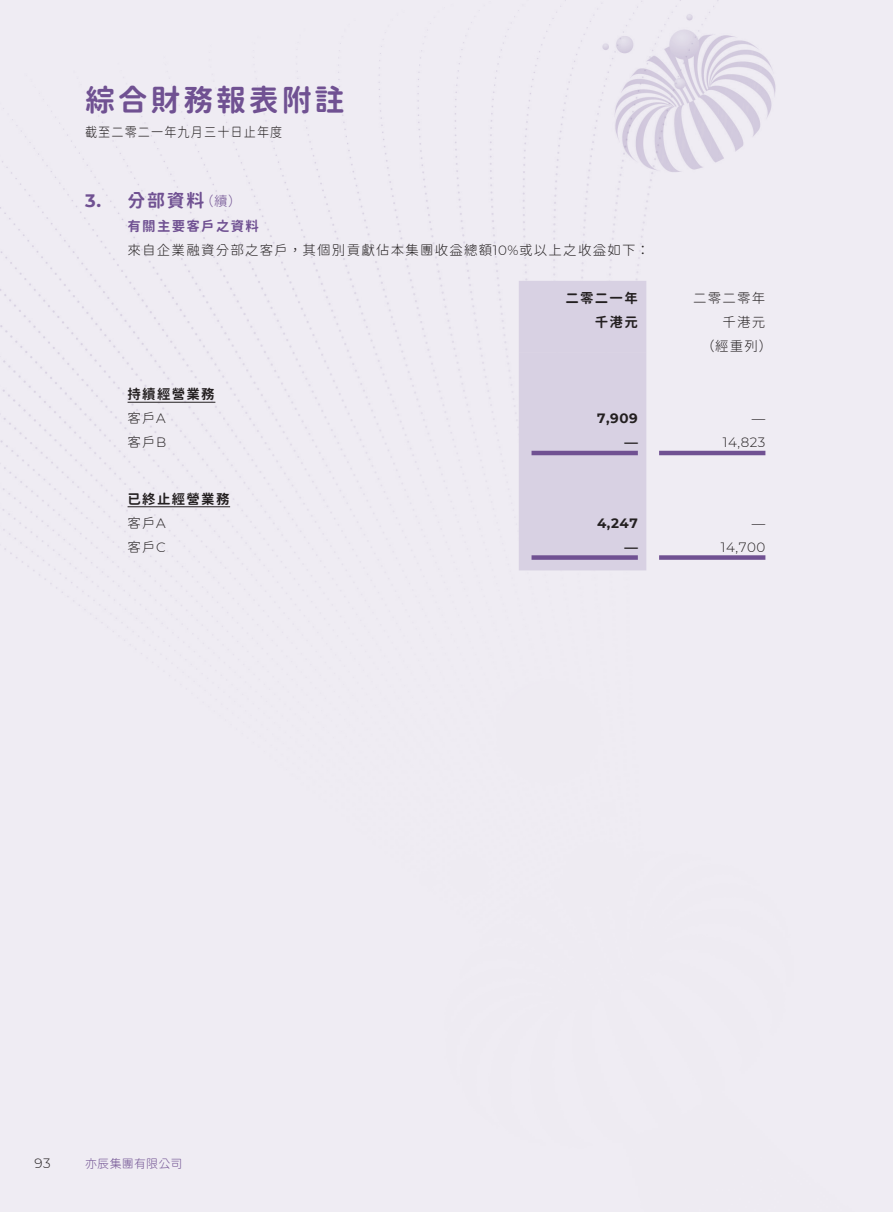
<style>
.page{position:relative;width:893px;height:1212px;background:#fff}
.page>*{position:absolute;margin:0;border:0;box-sizing:border-box;transform-origin:0 0}
.t1{font:30px "Gen Sen Rounded TW B";letter-spacing:.09em;color:#705192}
.t2{font:18px "Gen Sen Rounded TW B";color:#705192}
.t3{font:700 18px "Montserrat";color:#705192}
.t4{font:13.5px "Gen Sen Rounded TW L";letter-spacing:.09em;color:#231f20}
.t5{font:13.5px "Gen Sen Rounded TW B";letter-spacing:.09em;color:#231f20}
.t6{font:300 13.5px "Montserrat";letter-spacing:.04em;color:#231f20}
.t7{font:13.5px "Gen Sen Rounded TW L";letter-spacing:.09em;color:#231f20;scale:.9 1}
.t8{font:700 13.5px "Montserrat";letter-spacing:.04em;color:#231f20}
.t9{font:13.5px "Gen Sen Rounded TW B";letter-spacing:.09em;color:#705192}
.t10{font:13.5px "Gen Sen Rounded TW L";color:#705192}
.t11{font:12px "Gen Sen Rounded TW L";letter-spacing:.015em;color:#705192}
.s1{font-family:"Montserrat";font-weight:300}
</style>
<div class="page">
<div style="left:0;top:0;width:893px;height:191px;background:#efecf3"></div>
<div style="left:519px;top:281px;width:127px;height:289px;background:#d8d1e3"></div>
<hr style="left:128px;top:402px;width:87px;height:1px;background:#231f20">
<hr style="left:531px;top:451px;width:107px;height:4px;background:#705192">
<hr style="left:659px;top:451px;width:106px;height:4px;background:#705192">
<hr style="left:128px;top:506px;width:102px;height:1px;background:#231f20">
<div style="left:531px;top:555px;width:107px;height:5px;background:#705192"></div>
<div style="left:659px;top:555px;width:106px;height:5px;background:#705192"></div>
<h1 class="t1" style="left:85px;top:84px;width:261px">綜合財務報表附註</h1>
<p class="t7" style="left:85px;top:124px;width:221px">截至二零二一年九月三十日止年度</p>
<h2 class="t3" style="left:85px;top:188px;width:18px">3.</h2>
<h2 class="t2" style="left:128px;top:190px;width:78px">分部資料</h2>
<p class="t10" style="left:200px;top:193px;width:43px">（續(</p>
<p class="t9" style="left:128px;top:219px;width:133px">有關主要客戶之資料</p>
<p class="t4" style="left:128px;top:243px;width:524px">來自企業融資分部之客戶，其個別貢獻佔本集團收益總額<span class="s1">10%</span>或以上之收益如下：</p>
<p class="t5" style="left:565px;top:291px;width:74px">二零二一年</p>
<p class="t5" style="left:128px;top:387px;width:89px">持續經營業務</p>
<p class="t4" style="left:128px;top:411px;width:40px">客戶<span class="s1">A</span></p>
<p class="t4" style="left:128px;top:435px;width:40px">客戶<span class="s1">B</span></p>
<p class="t5" style="left:128px;top:491px;width:103px">已終止經營業務</p>
<p class="t4" style="left:128px;top:515px;width:40px">客戶<span class="s1">A</span></p>
<p class="t4" style="left:128px;top:539px;width:40px">客戶<span class="s1">C</span></p>
<p class="t5" style="left:595px;top:315px;width:44px">千港元</p>
<p class="t8" style="left:597px;top:409px;width:42px">7,909</p>
<p class="t8" style="left:624px;top:433px;width:15px">—</p>
<p class="t8" style="left:597px;top:513px;width:42px">4,247</p>
<p class="t8" style="left:624px;top:537px;width:15px">—</p>
<p class="t4" style="left:693px;top:291px;width:74px">二零二零年</p>
<p class="t4" style="left:722px;top:315px;width:44px">千港元</p>
<p class="t4" style="left:701px;top:339px;width:72px">（經重列(</p>
<p class="t6" style="left:752px;top:409px;width:15px">—</p>
<p class="t6" style="left:723px;top:433px;width:44px">14,823</p>
<p class="t6" style="left:752px;top:514px;width:15px">—</p>
<p class="t6" style="left:721px;top:538px;width:46px">14,700</p>
<p class="t6" style="left:35px;top:1154px;width:18px">93</p>
<p class="t11" style="left:85px;top:1156px;width:99px">亦辰集團有限公司</p>
</div>
